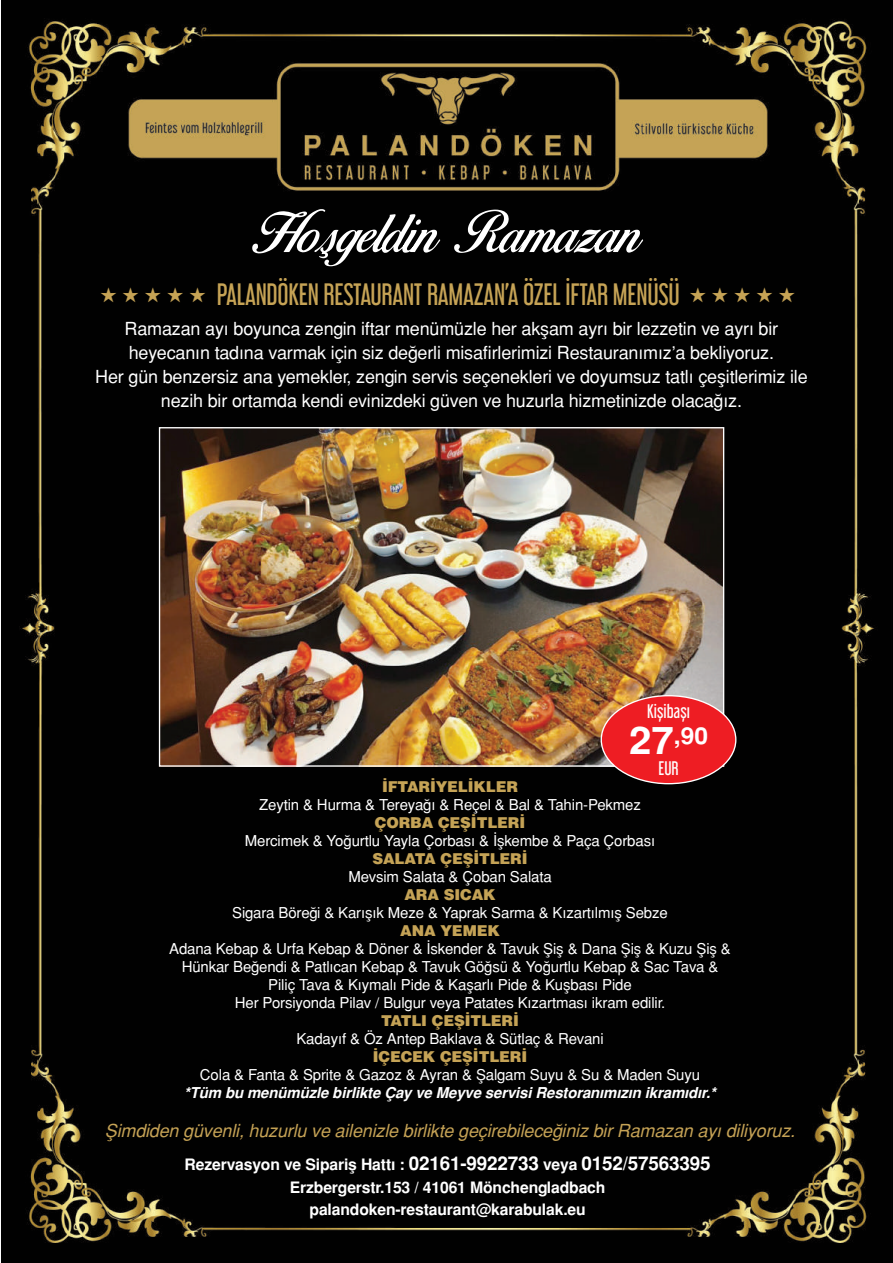
<style>
.page{position:relative;width:893px;height:1263px;background:#fff}
.page>*{position:absolute;margin:0;border:0;box-sizing:border-box;transform-origin:0 0}
.t1{font:27.6px "Libel Suit Rg";letter-spacing:-.01em;color:#c6a355}
.t2{font:700 23.25px "Helvetica Tr";color:#fff;scale:1.06 1}
.t3{font:18px/24px "Helvetica Normal Tr";letter-spacing:-.01em;color:#fff;text-align:center}
.t4{font:italic 18px "Helvetica Tr";letter-spacing:-.01em;color:#c5a255}
.t5{font:17.55px "Libel Suit Rg";color:#fff}
.t6{font:700 15.75px/22px "Helvetica Tr";letter-spacing:-.01em;color:#fff;text-align:center}
.t7{font:15px/18px "Helvetica Normal Tr";letter-spacing:-.01em;color:#fff;text-align:center}
.t8{font:15px "Helvetica Black Tr";letter-spacing:-.01em;color:#c5a356}
.t9{font:15px "Helvetica Bold Italic Tr";letter-spacing:-.01em;color:#fff}
.s1{font-size:37.95px}
.s2{font-size:18.9px}
</style>
<div class="page">
<img style="left:1px;top:0;width:892px;height:1263px">
<svg style="left:252px;top:209px;width:391px;height:57px"></svg>
<img style="left:161px;top:429px;width:561px;height:336px">
<div style="left:601px;top:696px;width:135px;height:88px;background:#ee1d23;border-radius:50%"></div>
<h1 class="t1" style="left:100px;top:272px;width:697px">★ ★ ★ ★ ★ PALANDÖKEN RESTAURANT RAMAZAN’A ÖZEL İFTAR MENÜSÜ ★ ★ ★ ★ ★</h1>
<p class="t3" style="left:95px;top:316px;width:714px">Ramazan ayı boyunca zengin iftar menümüzle her akşam ayrı bir lezzetin ve ayrı bir heyecanın tadına varmak için siz değerli misafirlerimizi Restauranımız’a bekliyoruz.<br>Her gün benzersiz ana yemekler, zengin servis seçenekleri ve doyumsuz tatlı çeşitlerimiz ile nezih bir ortamda kendi evinizdeki güven ve huzurla hizmetinizde olacağız.</p>
<p class="t5" style="left:647px;top:697px;width:44px">Kişibaşı</p>
<p class="t5" style="left:658px;top:754px;width:22px">EUR</p>
<h2 class="t2" style="left:629px;top:721px;width:76px"><span class="s1">27</span>,90</h2>
<p class="t8" style="left:382px;top:776px;width:137px">İFTARİYELİKLER</p>
<p class="t7" style="left:259px;top:795px;width:383px">Zeytin &amp; Hurma &amp; Tereyağı &amp; Reçel &amp; Bal &amp; Tahin-Pekmez</p>
<p class="t8" style="left:375px;top:812px;width:152px">ÇORBA ÇEŞİTLERİ</p>
<p class="t7" style="left:245px;top:831px;width:412px">Mercimek &amp; Yoğurtlu Yayla Çorbası &amp; İşkembe &amp; Paça Çorbası</p>
<p class="t8" style="left:372px;top:848px;width:157px">SALATA ÇEŞİTLERİ</p>
<p class="t7" style="left:348px;top:867px;width:205px">Mevsim Salata &amp; Çoban Salata</p>
<p class="t8" style="left:404px;top:884px;width:93px">ARA SICAK</p>
<p class="t7" style="left:232px;top:903px;width:437px">Sigara Böreği &amp; Karışık Meze &amp; Yaprak Sarma &amp; Kızartılmış Sebze</p>
<p class="t8" style="left:400px;top:920px;width:101px">ANA YEMEK</p>
<p class="t7" style="left:169px;top:939px;width:563px">Adana Kebap &amp; Urfa Kebap &amp; Döner &amp; İskender &amp; Tavuk Şiş &amp; Dana Şiş &amp; Kuzu Şiş &amp; Hünkar Beğendi &amp; Patlıcan Kebap &amp; Tavuk Göğsü &amp; Yoğurtlu Kebap &amp; Sac Tava &amp; Piliç Tava &amp; Kıymalı Pide &amp; Kaşarlı Pide &amp; Kuşbası Pide<br>Her Porsiyonda Pilav / Bulgur veya Patates Kızartması ikram edilir.</p>
<p class="t8" style="left:381px;top:1010px;width:139px">TATLI ÇEŞİTLERİ</p>
<p class="t7" style="left:296px;top:1029px;width:309px">Kadayıf &amp; Öz Antep Baklava &amp; Sütlaç &amp; Revani</p>
<p class="t8" style="left:373px;top:1046px;width:156px">İÇECEK ÇEŞİTLERİ</p>
<p class="t7" style="left:200px;top:1065px;width:502px">Cola &amp; Fanta &amp; Sprite &amp; Gazoz &amp; Ayran &amp; Şalgam Suyu &amp; Su &amp; Maden Suyu</p>
<p class="t9" style="left:184px;top:1083px;width:533px">*Tüm bu menümüzle birlikte Çay ve Meyve servisi Restoranımızın ikramıdır.*</p>
<p class="t4" style="left:105px;top:1120px;width:692px">Şimdiden güvenli, huzurlu ve ailenizle birlikte geçirebileceğiniz bir Ramazan ayı diliyoruz.</p>
<p class="t6" style="left:185px;top:1154px;width:528px">Rezervasyon ve Sipariş Hattı : <span class="s2">02161-9922733</span> veya <span class="s2">0152/57563395<br></span>Erzbergerstr.153 / 41061 Mönchengladbach palandoken-restaurant@karabulak.eu</p>
</div>
